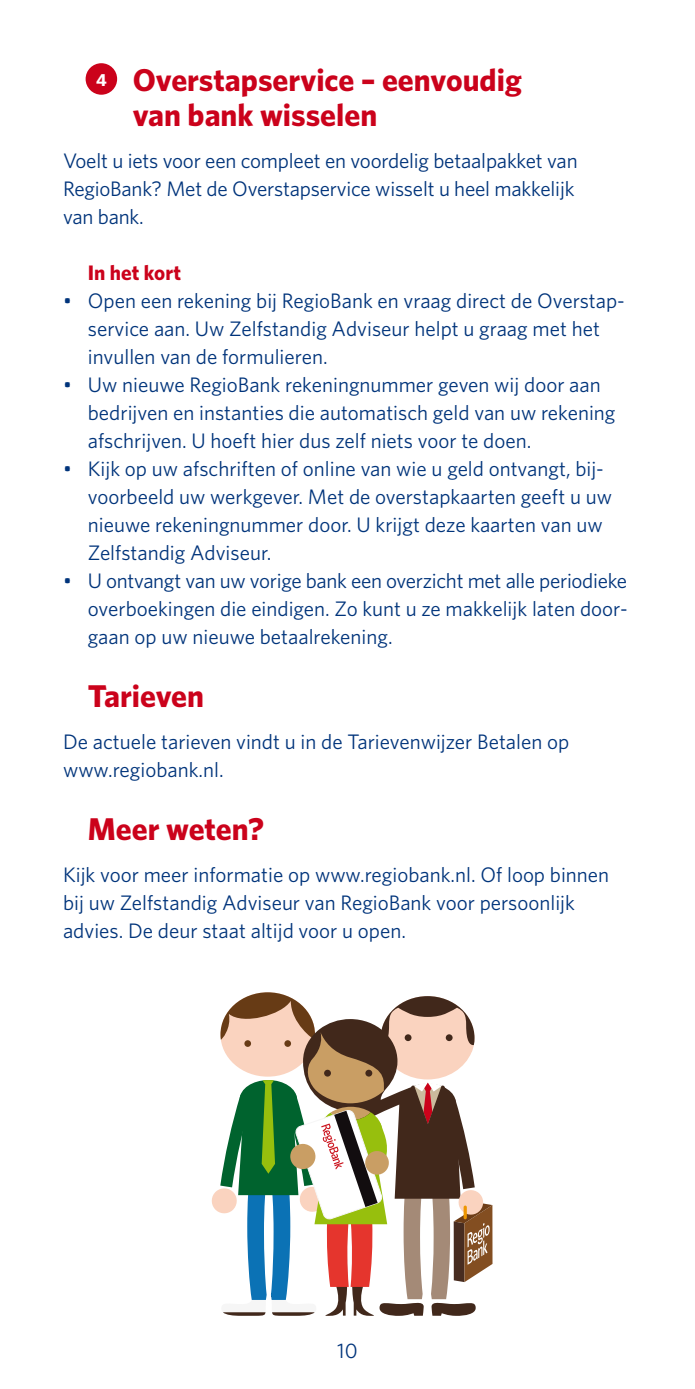
<style>
.page{position:relative;width:695px;height:1389px;background:#fff}
.page>*{position:absolute;margin:0;border:0;box-sizing:border-box;transform-origin:0 0}
.t1{font:700 31.5px/35px "Whitney";color:#cb021b}
.t2{font:21px/28px "Whitney";color:#00347b}
.t3{font:700 21px "Whitney";color:#cb021b}
</style>
<div class="page">
<div style="left:86px;top:63px;width:31px;height:32px;background:#cb021b;border-radius:50%"></div>
<svg style="left:211px;top:992px;width:281px;height:324px"></svg>
<h1 class="t1" style="left:133px;top:62px;width:390px;text-indent:-37px"><sup>4</sup> Overstapservice – eenvoudig van bank wisselen</h1>
<p class="t2" style="left:63px;top:146px;width:516px">Voelt u iets voor een compleet en voordelig betaalpakket van<br>RegioBank? Met de Overstapservice wisselt u heel makkelijk van bank.</p>
<p class="t3" style="left:88px;top:259px;width:95px">In het kort</p>
<p class="t2" style="left:88px;top:286px;width:538px;text-indent:-25px">• Open een rekening bij RegioBank en vraag direct de Overstap&shy;service aan. Uw Zelfstandig Adviseur helpt u graag met het invullen van de formulieren.</p>
<p class="t2" style="left:88px;top:370px;width:529px;text-indent:-25px">• Uw nieuwe RegioBank rekeningnummer geven wij door aan bedrijven en instanties die automatisch geld van uw rekening afschrijven. U hoeft hier dus zelf niets voor te doen.</p>
<p class="t2" style="left:88px;top:454px;width:525px;text-indent:-25px">• Kijk op uw afschriften of online van wie u geld ontvangt, bij&shy;voorbeeld uw werkgever. Met de overstapkaarten geeft u uw nieuwe rekeningnummer door. U krijgt deze kaarten van uw Zelfstandig Adviseur.</p>
<p class="t2" style="left:88px;top:566px;width:541px;text-align:justify;text-indent:-25px">• U ontvangt van uw vorige bank een overzicht met alle periodieke overboekingen die eindigen. Zo kunt u ze makkelijk laten door&shy;gaan op uw nieuwe betaalrekening.</p>
<h1 class="t1" style="left:88px;top:678px;width:118px">Tarieven</h1>
<p class="t2" style="left:63px;top:727px;width:507px">De actuele tarieven vindt u in de Tarievenwijzer Betalen op www.regiobank.nl.</p>
<h1 class="t1" style="left:88px;top:811px;width:177px">Meer weten?</h1>
<p class="t2" style="left:63px;top:860px;width:547px">Kijk voor meer informatie op www.regiobank.nl. Of loop binnen bij uw Zelfstandig Adviseur van RegioBank voor persoonlijk advies. De deur staat altijd voor u open.</p>
<p class="t2" style="left:337px;top:1336px;width:22px">10</p>
</div>
